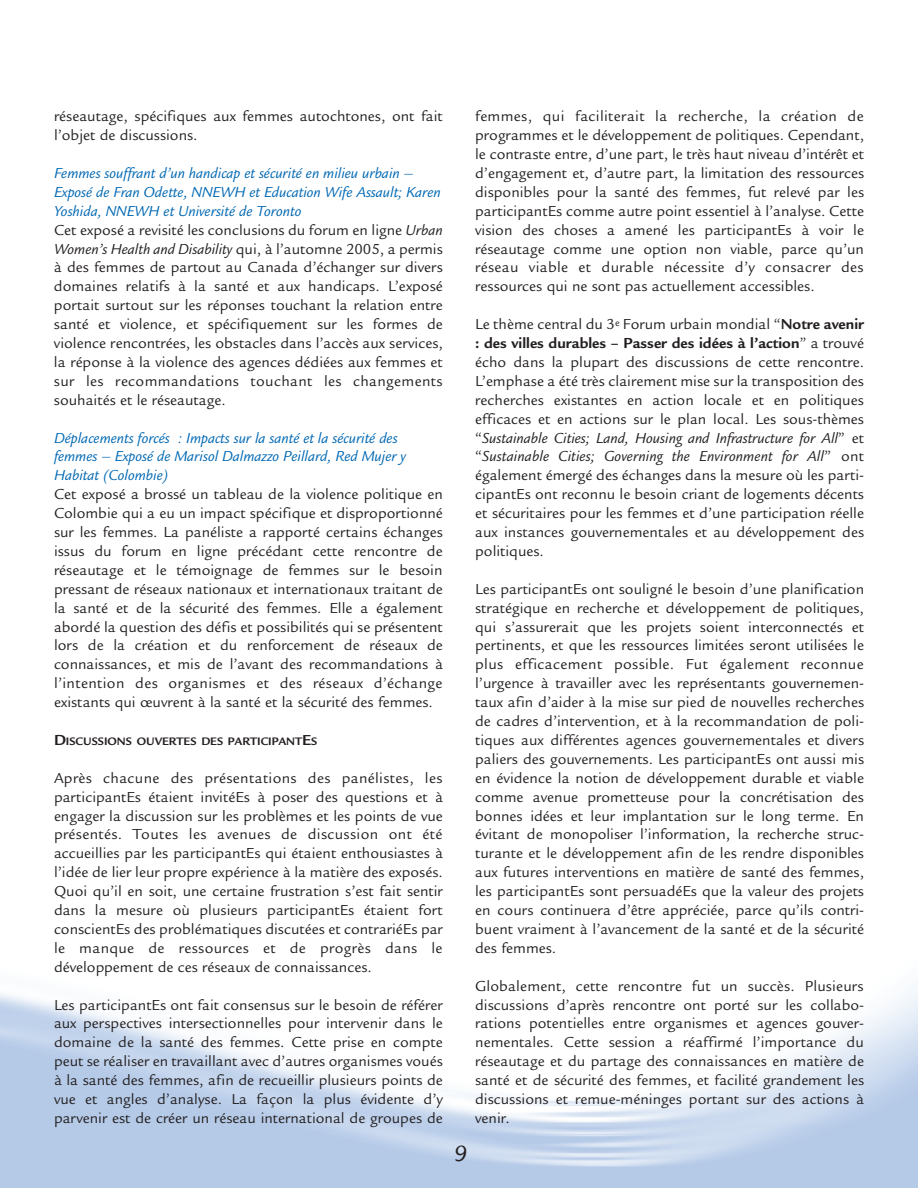
<style>
.page{position:relative;width:918px;height:1188px;background:#fff}
.page>*{position:absolute;margin:0;border:0;box-sizing:border-box;transform-origin:0 0}
.t1{font:italic 21px "Lucida Handwriting";color:#231f20}
.t2{font:15.75px/18.9px "Legacy Sans";color:#231f20;text-align:justify}
.t3{font:italic 15.75px/18.9px "Legacy Sans";color:#0168b3}
.t4{font:700 11.85px "Legacy Sans";color:#231f20}
.s1{font-style:italic;color:#0168b3}
.s2{font-style:italic}
.s3{font-size:15.75px}
.s4{font-weight:700}
</style>
<div class="page">
<p class="t2" style="left:54px;top:108px;width:390px">réseautage, spécifiques aux femmes autochtones, ont fait l’objet de discussions.</p>
<p class="t2" style="left:54px;top:165px;width:390px;text-align:left"><span class="s1">Femmes souffrant d’un handicap et sécurité en milieu urbain – Exposé de Fran Odette, NNEWH et Education Wife Assault; Karen Yoshida, NNEWH et Université de Toronto<br></span>Cet exposé a revisité les conclusions du forum en ligne <span class="s2">Urban Women’s Health and Disability</span> qui, à l’automne 2005, a permis à des femmes de partout au Canada d’échanger sur divers domaines relatifs à la santé et aux handicaps. L’exposé portait surtout sur les réponses touchant la relation entre santé et violence, et spécifiquement sur les formes de violence rencontrées, les obstacles dans l’accès aux services, la réponse à la violence des agences dédiées aux femmes et sur les recommandations touchant les changements souhaités et le réseautage.</p>
<p class="t3" style="left:54px;top:430px;width:354px">Déplacements forcés : Impacts sur la santé et la sécurité des femmes – Exposé de Marisol Dalmazzo Peillard, Red Mujer y<br>Habitat (Colombie)</p>
<p class="t2" style="left:54px;top:486px;width:390px">Cet exposé a brossé un tableau de la violence politique en Colombie qui a eu un impact spécifique et disproportionné sur les femmes. La panéliste a rapporté certains échanges issus du forum en ligne précédant cette rencontre de réseautage et le témoignage de femmes sur le besoin pressant de réseaux nationaux et internationaux traitant de la santé et de la sécurité des femmes. Elle a également abordé la question des défis et possibilités qui se présentent lors de la création et du renforcement de réseaux de connaissances, et mis de l’avant des recommandations à l’intention des organismes et des réseaux d’échange existants qui œuvrent à la santé et la sécurité des femmes.</p>
<p class="t4" style="left:54px;top:737px;width:265px"><span class="s3">D</span>ISCUSSIONS OUVERTES DES PARTICIPANT<span class="s3">E</span>S</p>
<p class="t2" style="left:54px;top:770px;width:390px">Après chacune des présentations des panélistes, les participantEs étaient invitéEs à poser des questions et à engager la discussion sur les problèmes et les points de vue présentés. Toutes les avenues de discussion ont été accueillies par les participantEs qui étaient enthousiastes à l’idée de lier leur propre expérience à la matière des exposés.<br>Quoi qu’il en soit, une certaine frustration s’est fait sentir dans la mesure où plusieurs participantEs étaient fort conscientEs des problématiques discutées et contrariéEs par le manque de ressources et de progrès dans le développement de ces réseaux de connaissances.</p>
<p class="t2" style="left:54px;top:997px;width:390px">Les participantEs ont fait consensus sur le besoin de référer aux perspectives intersectionnelles pour intervenir dans le domaine de la santé des femmes. Cette prise en compte peut se réaliser en travaillant avec d’autres organismes voués à la santé des femmes, afin de recueillir plusieurs points de vue et angles d’analyse. La façon la plus évidente d’y parvenir est de créer un réseau international de groupes de</p>
<p class="t2" style="left:475px;top:108px;width:390px">femmes, qui faciliterait la recherche, la création de programmes et le développement de politiques. Cependant, le contraste entre, d’une part, le très haut niveau d’intérêt et d’engagement et, d’autre part, la limitation des ressources disponibles pour la santé des femmes, fut relevé par les participantEs comme autre point essentiel à l’analyse. Cette vision des choses a amené les participantEs à voir le réseautage comme une option non viable, parce qu’un réseau viable et durable nécessite d’y consacrer des ressources qui ne sont pas actuellement accessibles.</p>
<p class="t2" style="left:475px;top:316px;width:390px">Le thème central du 3<sup>e</sup> Forum urbain mondial “<span class="s4">Notre avenir : des villes durables – Passer des idées à l’action</span>” a trouvé écho dans la plupart des discussions de cette rencontre.<br>L’emphase a été très clairement mise sur la transposition des recherches existantes en action locale et en politiques efficaces et en actions sur le plan local. Les sous-thèmes “<span class="s2">Sustainable Cities; Land, Housing and Infrastructure for All</span>” et “<span class="s2">Sustainable Cities; Governing the Environment for All</span>” ont également émergé des échanges dans la mesure où les parti&shy;cipantEs ont reconnu le besoin criant de logements décents et sécuritaires pour les femmes et d’une participation réelle aux instances gouvernementales et au développement des politiques.</p>
<p class="t2" style="left:475px;top:581px;width:390px">Les participantEs ont souligné le besoin d’une planification stratégique en recherche et développement de politiques, qui s’assurerait que les projets soient interconnectés et pertinents, et que les ressources limitées seront utilisées le plus efficacement possible. Fut également reconnue l’urgence à travailler avec les représentants gouvernemen&shy;taux afin d’aider à la mise sur pied de nouvelles recherches de cadres d’intervention, et à la recommandation de poli&shy;tiques aux différentes agences gouvernementales et divers paliers des gouvernements. Les participantEs ont aussi mis en évidence la notion de développement durable et viable comme avenue prometteuse pour la concrétisation des bonnes idées et leur implantation sur le long terme. En évitant de monopoliser l’information, la recherche struc&shy;turante et le développement afin de les rendre disponibles aux futures interventions en matière de santé des femmes, les participantEs sont persuadéEs que la valeur des projets en cours continuera d’être appréciée, parce qu’ils contri&shy;buent vraiment à l’avancement de la santé et de la sécurité des femmes.</p>
<p class="t2" style="left:475px;top:978px;width:390px">Globalement, cette rencontre fut un succès. Plusieurs discussions d’après rencontre ont porté sur les collabo&shy;rations potentielles entre organismes et agences gouver&shy;nementales. Cette session a réaffirmé l’importance du réseautage et du partage des connaissances en matière de santé et de sécurité des femmes, et facilité grandement les discussions et remue-méninges portant sur des actions à venir.</p>
<h1 class="t1" style="left:452px;top:1142px;width:16px">9</h1>
</div>
